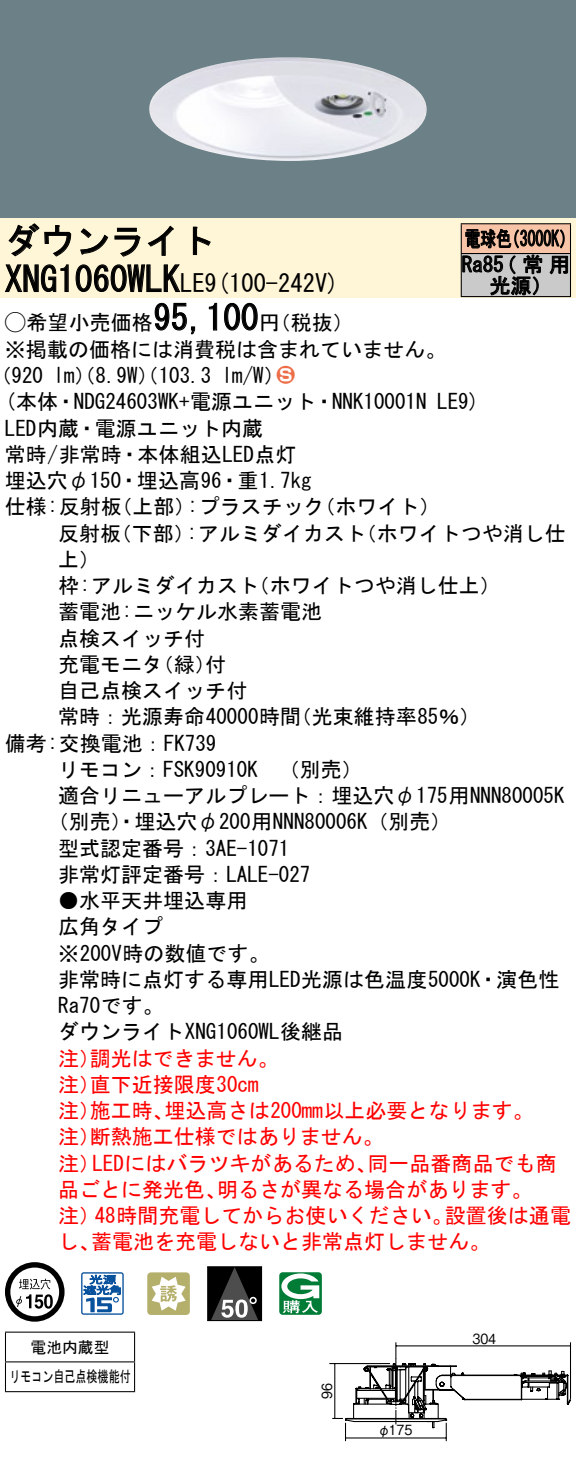
<style>
.page{position:relative;width:576px;height:1459px;background:#fff}
.page>*{position:absolute;margin:0;border:0;box-sizing:border-box;transform-origin:0 0}
.t1{font:35px "MS Gothic";color:#000}
.t2{font:24.5px "MS Gothic";color:#000}
.t3{font:21px/26.2px "MS Gothic";color:#000}
.t4{font:21px/26.2px "MS Gothic";color:#f00}
.t5{font:21px/25.9px "MS Gothic";color:#000;scale:.75 1}
.t6{font:21px "Ford Classification 1";color:#ed6d48}
.t7{font:15.75px/29.8px "MS Gothic";color:#000;text-align:center}
.t8{font:14px "Gothic BBB Pro Medium 90 pv RKSJ H";color:#000;scale:.9 1}
.s1{font-size:24.5px}
.s2{font-family:"Ford Classification 1"}
.s3{color:#fff}
</style>
<div class="page">
<div style="left:0;top:0;width:575px;height:218px;background:#6c8087"></div>
<img style="left:149px;top:57px;width:278px;height:104px">
<div style="left:0;top:218px;width:575px;height:80px;background:#fff5d7"></div>
<svg style="left:8px;top:223px;width:64px;height:34px"></svg>
<svg style="left:80px;top:227px;width:60px;height:30px"></svg>
<svg style="left:147px;top:225px;width:26px;height:31px"></svg>
<svg style="left:192px;top:226px;width:19px;height:29px"></svg>
<svg style="left:5px;top:264px;width:64px;height:28px"></svg>
<svg style="left:75px;top:264px;width:106px;height:28px"></svg>
<svg style="left:154px;top:302px;width:42px;height:33px"></svg>
<svg style="left:208px;top:302px;width:9px;height:29px"></svg>
<svg style="left:224px;top:302px;width:34px;height:29px"></svg>
<svg style="left:5px;top:1262px;width:59px;height:60px"></svg>
<svg style="left:44px;top:1294px;width:9px;height:15px"></svg>
<svg style="left:81px;top:1272px;width:43px;height:43px"></svg>
<svg style="left:147px;top:1272px;width:43px;height:43px"></svg>
<div style="left:207px;top:1267px;width:54px;height:54px;background:#000"></div>
<svg style="left:211px;top:1268px;width:47px;height:51px"></svg>
<div style="left:207px;top:1266px;width:55px;height:55px;border:1px solid #000"></div>
<svg style="left:279px;top:1272px;width:43px;height:43px"></svg>
<hr style="left:5px;top:1332px;width:130px;height:1px;background:#000">
<hr style="left:5px;top:1361px;width:130px;height:1px;background:#000">
<svg style="left:5px;top:1333px;width:1px;height:58px"></svg>
<svg style="left:134px;top:1333px;width:1px;height:58px"></svg>
<hr style="left:5px;top:1391px;width:130px;height:1px;background:#000">
<hr style="left:460px;top:223px;width:110px;height:1px;background:#000">
<hr style="left:569px;top:224px;width:2px;height:29px;background:#000">
<hr style="left:460px;top:253px;width:110px;height:1px;background:#000">
<hr style="left:569px;top:254px;width:2px;height:42px;background:#000">
<hr style="left:460px;top:296px;width:110px;height:1px;background:#000">
<svg style="left:460px;top:224px;width:108px;height:74px;background:#9d8f87"></svg>
<svg style="left:332px;top:1342px;width:238px;height:99px"></svg>
<hr style="left:329px;top:1363px;width:61px;height:1px;background:#000">
<hr style="left:334px;top:1364px;width:1px;height:54px;background:#000">
<h1 class="t1" style="left:5px;top:223px;width:212px">ダウンライト</h1>
<p class="t2" style="left:204px;top:271px;width:136px">(9 100-242 (V</p>
<h1 class="t1" style="left:5px;top:262px;width:201px">XNG1060WLK<span class="s1">LE</span></h1>
<h1 class="t1" style="left:153px;top:300px;width:106px">95,100</h1>
<p class="t3" style="left:5px;top:309px;width:442px"><span class="s2">A</span>希望小売価格<br>※掲載の価格には消費税は含まれていません。</p>
<p class="t6" style="left:277px;top:364px;width:19px">2<span class="s3">3</span></p>
<p class="t3" style="left:259px;top:310px;width:96px">（円税抜(</p>
<p class="t3" style="left:222px;top:362px;width:64px">l m (W/</p>
<p class="t3" style="left:-9px;top:362px;width:54px">（920</p>
<p class="t3" style="left:54px;top:362px;width:159px">lm）（8.9 ）（W 103.3</p>
<p class="t5" style="left:495px;top:226px;width:100px;text-indent:-31px">電球色<br>（常用</p>
<p class="t5" style="left:504px;top:226px;width:96px">（3000 (K</p>
<p class="t3" style="left:489px;top:254px;width:64px;line-height:21px;text-indent:-28px">Ra85<br>光源(</p>
<p class="t3" style="left:5px;top:389px;width:423px">(本体・NDG24603WK+電源ユニット・NNK10001N</p>
<p class="t3" style="left:5px;top:415px;width:259px">LED内蔵・電源ユニット内蔵</p>
<p class="t3" style="left:5px;top:441px;width:293px">常時/非常時・本体組込LED点灯</p>
<p class="t3" style="left:5px;top:467px;width:308px">埋込穴φ150・埋込高96・重1.7kg</p>
<p class="t3" style="left:314px;top:494px;width:127px">（ホワイト(</p>
<p class="t3" style="left:187px;top:494px;width:139px">:プラスチック</p>
<p class="t3" style="left:5px;top:494px;width:118px">仕様:反射板</p>
<p class="t3" style="left:111px;top:494px;width:85px">（上部）</p>
<p class="t3" style="left:437px;top:389px;width:44px">LE (9</p>
<p class="t3" style="left:58px;top:520px;width:64px">反射板上(</p>
<p class="t3" style="left:111px;top:520px;width:85px">（下部）</p>
<p class="t3" style="left:187px;top:520px;width:181px">:アルミダイカスト</p>
<p class="t3" style="left:355px;top:520px;width:211px">（ホワイトつや消し仕</p>
<p class="t3" style="left:58px;top:572px;width:202px">枠:アルミダイカスト</p>
<p class="t3" style="left:58px;top:599px;width:265px">蓄電池:ニッケル水素蓄電池</p>
<p class="t3" style="left:58px;top:625px;width:148px">点検スイッチ付</p>
<p class="t3" style="left:153px;top:651px;width:75px">（緑付）</p>
<p class="t3" style="left:248px;top:572px;width:254px">（ホワイトつや消し仕上(</p>
<p class="t3" style="left:58px;top:651px;width:190px">充電モニタ<br>自己点検スイッチ付</p>
<p class="t3" style="left:58px;top:704px;width:244px">常時：光源寿命40000時間</p>
<p class="t3" style="left:5px;top:730px;width:213px">備考:交換電池：FK739</p>
<p class="t3" style="left:268px;top:756px;width:96px">　（別売(</p>
<p class="t3" style="left:290px;top:704px;width:191px">（光束維持率85％(</p>
<p class="t3" style="left:58px;top:756px;width:201px">リモコン：FSK90910K</p>
<p class="t3" style="left:58px;top:782px;width:507px">適合リニューアルプレート：埋込穴φ175用NNN80005K</p>
<p class="t3" style="left:48px;top:809px;width:405px">（別売）・埋込穴φ200用NNN80006 （K 別売(</p>
<p class="t3" style="left:58px;top:835px;width:233px">型式認定番号：3AE-1071</p>
<p class="t3" style="left:58px;top:861px;width:254px">非常灯評定番号：LALE-027</p>
<p class="t3" style="left:58px;top:887px;width:502px">●水平天井埋込専用<br>広角タイプ<br>※200V時の数値です。<br>非常時に点灯する専用LED光源は色温度5000 ・K 演色性<br>Ra70です。<br>ダウンライトXNG1060WL後継品</p>
<p class="t4" style="left:90px;top:1045px;width:191px">調光はできません。</p>
<p class="t4" style="left:90px;top:1045px;width:170px;text-indent:-32px">注）<br>直下近接限度30cm</p>
<p class="t4" style="left:58px;top:1071px;width:43px">注）</p>
<p class="t4" style="left:164px;top:1097px;width:370px">埋込高さは200mm以上必要となります。</p>
<p class="t4" style="left:90px;top:1097px;width:86px">施工時、</p>
<p class="t4" style="left:90px;top:1097px;width:296px;text-indent:-32px">注）<br>断熱施工仕様ではありません。</p>
<p class="t4" style="left:58px;top:1124px;width:43px">注）</p>
<p class="t4" style="left:92px;top:1150px;width:286px">LEDにはバラツキがあるため、</p>
<p class="t4" style="left:367px;top:1150px;width:190px">同一品番商品でも商</p>
<p class="t4" style="left:58px;top:1150px;width:43px">注）</p>
<p class="t4" style="left:58px;top:1176px;width:170px">品ごとに発光色、</p>
<p class="t4" style="left:217px;top:1176px;width:317px">明るさが異なる場合があります。</p>
<p class="t4" style="left:444px;top:1202px;width:128px">設置後は通電</p>
<p class="t4" style="left:95px;top:1202px;width:359px">48時間充電してからお使いください。</p>
<p class="t4" style="left:91px;top:1202px;width:401px;text-indent:-33px">注）<br>蓄電池を充電しないと非常点灯しません。</p>
<p class="t4" style="left:58px;top:1229px;width:43px">し、</p>
<p class="t7" style="left:9px;top:1332px;width:123px">電池内蔵型<br>リモコン自己点検機能付</p>
<p class="t8" style="left:315px;top:1399px;width:19px;rotate:-90deg">96</p>
<p class="t8" style="left:377px;top:1418px;width:40px">φ175</p>
<p class="t8" style="left:472px;top:1327px;width:28px">304</p>
</div>
